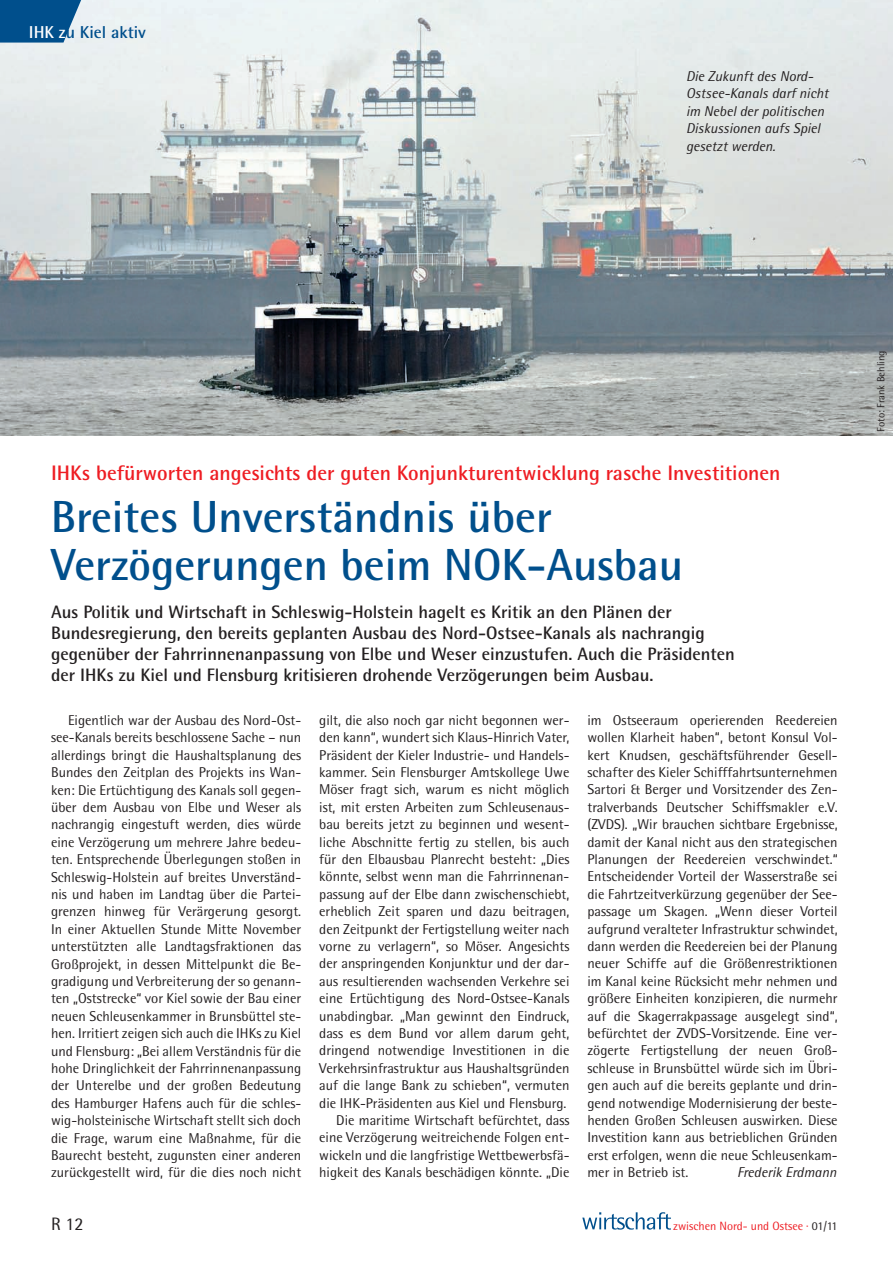
<style>
.page{position:relative;width:893px;height:1263px;background:#fff}
.page>*{position:absolute;margin:0;border:0;box-sizing:border-box;transform-origin:0 0}
.t1{font:700 45px/48px "Rotis Semi Sans";color:#004f8c}
.t2{font:700 21px "Rotis Semi Sans";color:#ee1d23}
.t3{font:700 18px/21px "Rotis Semi Sans";color:#231f20}
.t4{font:18px "Rotis Semi Sans";color:#231f20}
.t5{font:700 17.25px "Rotis Semi Sans";color:#004f8c}
.t6{font:14.25px/17.4px "Rotis Semi Sans";color:#231f20;text-align:justify}
.t7{font:italic 14.25px/17.4px "Rotis Semi Sans";color:#231f20}
.t8{font:12px "Rotis Semi Sans";color:#ee1d23}
.t9{font:10.5px "Rotis Semi Sans";color:#231f20}
.s1{color:#fff}
.s2{color:#231f20}
</style>
<div class="page">
<svg style="left:582px;top:1212px;width:89px;height:18px"></svg>
<img style="left:0;top:0;width:893px;height:436px">
<svg style="left:0;top:0;width:87px;height:43px;background:#296b9e"></svg>
<p class="t5" style="left:29px;top:26px;width:119px"><span class="s1">IHK z</span>u Kiel aktiv</p>
<p class="t7" style="left:686px;top:69px;width:144px">Die Zukunft des Nord-<br>Ostsee-Kanals darf nicht im Nebel der politischen<br>Diskussionen aufs Spiel gesetzt werden.</p>
<h2 class="t2" style="left:51px;top:465px;width:731px">IHKs befürworten angesichts der guten Konjunkturentwicklung rasche Investitionen</h2>
<h1 class="t1" style="left:51px;top:497px;width:634px">Breites Unverständnis über<br>Verzögerungen beim NOK-Ausbau</h1>
<p class="t3" style="left:51px;top:603px;width:685px">Aus Politik und Wirtschaft in Schleswig-Holstein hagelt es Kritik an den Plänen der Bundesregierung, den bereits geplanten Ausbau des Nord-Ostsee-Kanals als nachrangig gegenüber der Fahrrinnenanpassung von Elbe und Weser einzustufen. Auch die Präsidenten der IHKs zu Kiel und Flensburg kritisieren drohende Verzögerungen beim Ausbau.</p>
<p class="t6" style="left:51px;top:713px;width:252px;text-indent:17px">Eigentlich war der Ausbau des Nord-Ost&shy;see-Kanals bereits beschlossene Sache – nun allerdings bringt die Haushaltsplanung des Bundes den Zeitplan des Projekts ins Wan&shy;ken: Die Ertüchtigung des Kanals soll gegen&shy;über dem Ausbau von Elbe und Weser als nachrangig eingestuft werden, dies würde eine Verzögerung um mehrere Jahre bedeu&shy;ten. Entsprechende Überlegungen stoßen in Schleswig-Holstein auf breites Unverständ&shy;nis und haben im Landtag über die Partei&shy;grenzen hinweg für Verärgerung gesorgt.<br>In einer Aktuellen Stunde Mitte November unterstützten alle Landtagsfraktionen das Großprojekt, in dessen Mittelpunkt die Be&shy;gradigung und Verbreiterung der so genann&shy;ten „Oststrecke“ vor Kiel sowie der Bau einer neuen Schleusenkammer in Brunsbüttel ste&shy;hen. Irritiert zeigen sich auch die IHKs zu Kiel und Flensburg: „Bei allem Verständnis für die hohe Dringlichkeit der Fahrrinnenanpassung der Unterelbe und der großen Bedeutung des Hamburger Hafens auch für die schles&shy;wig-holsteinische Wirtschaft stellt sich doch die Frage, warum eine Maßnahme, für die Baurecht besteht, zugunsten einer anderen zurückgestellt wird, für die dies noch nicht</p>
<p class="t6" style="left:319px;top:713px;width:252px;text-align:right">gilt, die also noch gar nicht begonnen wer&shy;den kann“, wundert sich Klaus-Hinrich Vater, Präsident der Kieler Industrie- und Handels&shy;kammer. Sein Flensburger Amtskollege Uwe Möser fragt sich, warum es nicht möglich ist, mit ersten Arbeiten zum Schleusenaus&shy;bau bereits jetzt zu beginnen und wesent&shy;liche Abschnitte fertig zu stellen, bis auch für den Elbausbau Planrecht besteht: „Dies könnte, selbst wenn man die Fahrrinnenan&shy;passung auf der Elbe dann zwischenschiebt, erheblich Zeit sparen und dazu beitragen, den Zeitpunkt der Fertigstellung weiter nach vorne zu verlagern“, so Möser. Angesichts der anspringenden Konjunktur und der dar&shy;aus resultierenden wachsenden Verkehre sei eine Ertüchtigung des Nord-Ostsee-Kanals unabdingbar. „Man gewinnt den Eindruck, dass es dem Bund vor allem darum geht, dringend notwendige Investitionen in die Verkehrsinfrastruktur aus Haushaltsgründen auf die lange Bank zu schieben“, vermuten die IHK-Präsidenten aus Kiel und Flensburg.<br>Die maritime Wirtschaft befürchtet, dass eine Verzögerung weitreichende Folgen ent&shy;wickeln und die langfristige Wettbewerbsfä&shy;higkeit des Kanals beschädigen könnte. „Die</p>
<p class="t6" style="left:587px;top:713px;width:252px">im Ostseeraum operierenden Reedereien wollen Klarheit haben“, betont Konsul Vol&shy;kert Knudsen, geschäftsführender Gesell&shy;schafter des Kieler Schifffahrtsunternehmen Sartori &amp; Berger und Vorsitzender des Zen&shy;tralverbands Deutscher Schiffsmakler e.V. (ZVDS). „Wir brauchen sichtbare Ergebnisse, damit der Kanal nicht aus den strategischen Planungen der Reedereien verschwindet.“ Entscheidender Vorteil der Wasserstraße sei die Fahrtzeitverkürzung gegenüber der See&shy;passage um Skagen. „Wenn dieser Vorteil aufgrund veralteter Infrastruktur schwindet, dann werden die Reedereien bei der Planung neuer Schiffe auf die Größenrestriktionen im Kanal keine Rücksicht mehr nehmen und größere Einheiten konzipieren, die nurmehr auf die Skagerrakpassage ausgelegt sind“, befürchtet der ZVDS-Vorsitzende. Eine ver&shy;zögerte Fertigstellung der neuen Groß&shy;schleuse in Brunsbüttel würde sich im Übri&shy;gen auch auf die bereits geplante und drin&shy;gend notwendige Modernisierung der beste&shy;henden Großen Schleusen auswirken. Diese Investition kann aus betrieblichen Gründen erst erfolgen, wenn die neue Schleusenkam&shy;mer in Betrieb ist.</p>
<p class="t7" style="left:737px;top:1165px;width:101px">Frederik Erdmann</p>
<p class="t4" style="left:51px;top:1217px;width:34px">R 12</p>
<p class="t8" style="left:673px;top:1221px;width:166px">zwischen Nord- und Ostsee · <span class="s2">01/11</span></p>
<p class="t9" style="left:877px;top:432px;width:83px;rotate:-90deg">Foto: Frank Behling</p>
</div>
